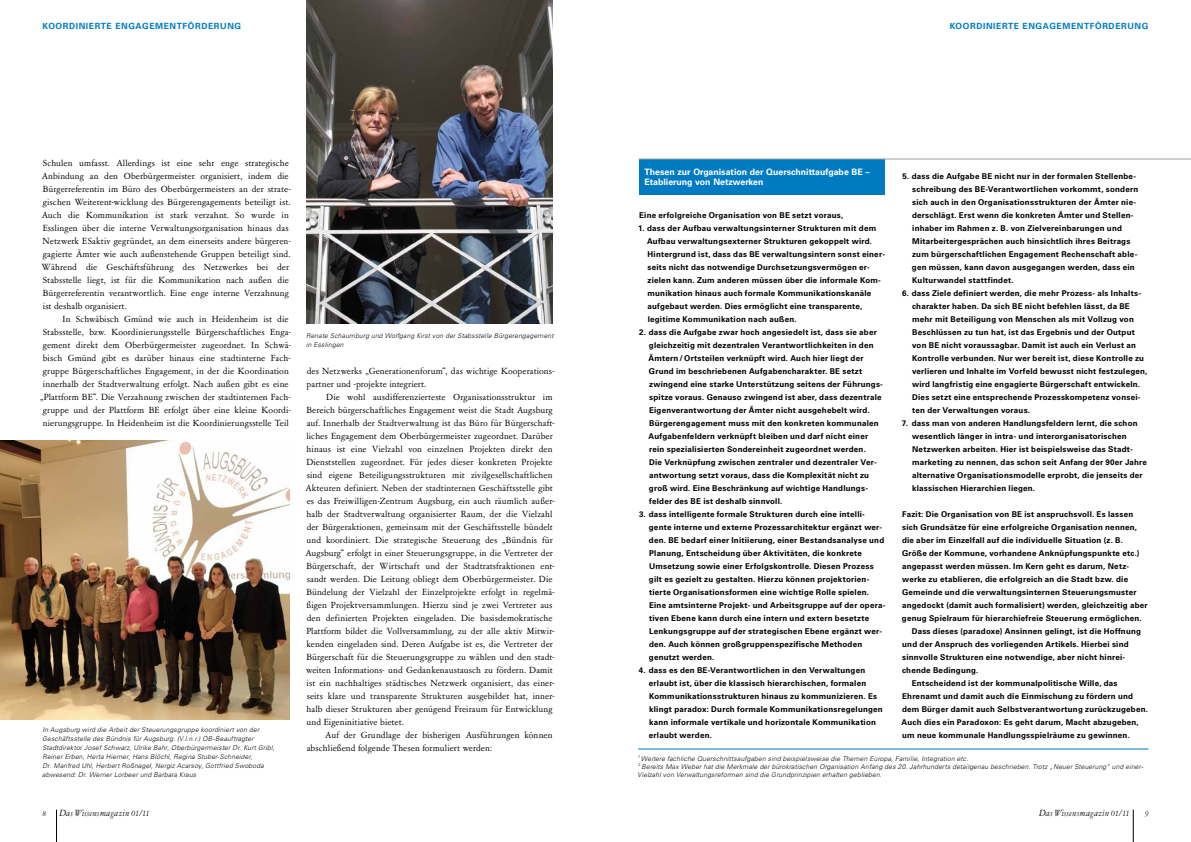
<style>
.page{position:relative;width:1191px;height:842px;background:#fff}
.page>*{position:absolute;margin:0;border:0;box-sizing:border-box;transform-origin:0 0}
.t1{font:10px/13px "Garamont Amst SB Rom";letter-spacing:.005em;color:#000}
.t2{font:italic 10px "Garamont Amst SB";letter-spacing:.04em;color:#000}
.t3{font:italic 9px "Garamont Amst SB";color:#000}
.t4{font:700 8.8px/10.6px "Univers LT";color:#fff}
.t5{font:700 8.5px "Univers LT";letter-spacing:.07em;color:#007bc2}
.t6{font:700 8px/13px "Univers LT";letter-spacing:.025em;color:#000}
.t7{font:italic 300 6.6px/9px "Univers LT";letter-spacing:.035em;color:#000}
</style>
<div class="page">
<hr style="left:56px;top:809px;width:1px;height:33px;background:#000">
<hr style="left:1133px;top:809px;width:1px;height:33px;background:#000">
<img style="left:0;top:440px;width:289px;height:280px">
<div style="left:639px;top:159px;width:245px;height:36px;background:#007bc2"></div>
<hr style="left:639px;top:159px;width:552px;height:1px;background:#9c9e9f">
<img style="left:306px;top:0;width:247px;height:324px">
<hr style="left:638px;top:749px;width:510px;height:1px;background:#0079bc">
<p class="t5" style="left:43px;top:21px;width:200px">Koordinierte Engagementförderung</p>
<p class="t1" style="left:42px;top:157px;width:251px">Schulen umfasst. Allerdings ist eine sehr enge strategische Anbindung an den Oberbürgermeister organisiert, indem die Bürgerreferentin im Büro des Oberbürgermeisters an der strate&shy;gischen Weiterent-wicklung des Bürgerengagements beteiligt ist.<br>Auch die Kommunikation ist stark verzahnt. So wurde in Esslingen über die interne Verwaltungsorganisation hinaus das Netzwerk ESaktiv gegründet, an dem einerseits andere bürgeren&shy;gagierte Ämter wie auch außenstehende Gruppen beteiligt sind.<br>Während die Geschäftsführung des Netzwerkes bei der Stabsstelle liegt, ist für die Kommunikation nach außen die Bürgerreferentin verantwortlich. Eine enge interne Verzahnung ist deshalb organisiert.</p>
<p class="t1" style="left:40px;top:313px;width:252px;text-indent:22px">In Schwäbisch Gmünd wie auch in Heidenheim ist die Stabsstelle, bzw. Koordinierungsstelle Bürgerschaftliches Enga&shy;gement direkt dem Oberbürgermeister zugeordnet. In Schwä&shy;bisch Gmünd gibt es darüber hinaus eine stadtinterne Fach&shy;gruppe Bürgerschaftliches Engagement, in der die Koordination innerhalb der Stadtverwaltung erfolgt. Nach außen gibt es eine „Plattform BE“. Die Verzahnung zwischen der stadtinternen Fach&shy;gruppe und der Plattform BE erfolgt über eine kleine Koordi&shy;nierungsgruppe. In Heidenheim ist die Koordinierungsstelle Teil</p>
<p class="t7" style="left:42px;top:725px;width:234px">In Augsburg wird die Arbeit der Steuerungsgruppe koordiniert von der Geschäftsstelle des Bündnis für Augsburg. (V.l.n.r.) OB-Beauftragter Stadtdirektor Josef Schwarz, Ulrike Bahr, Oberbürgermeister Dr. Kurt Gribl, Reiner Erben, Herta Hiemer, Hans Blöchl, Regina Stuber-Schneider,<br>Dr. Manfred Uhl, Herbert Roßnagel, Nergiz Acarsoy, Gottfried Swoboda abwesend: Dr. Werner Lorbeer und Barbara Kraus</p>
<p class="t3" style="left:43px;top:808px;width:5px">8</p>
<p class="t2" style="left:60px;top:807px;width:92px">Das Wissensmagazin 01/11</p>
<p class="t7" style="left:306px;top:331px;width:249px">Renate Schaumburg und Wolfgang Kirst von der Stabsstelle Bürgerengagement in Esslingen</p>
<p class="t1" style="left:306px;top:365px;width:250px">des Netzwerks „Generationenforum“, das wichtige Kooperations&shy;partner und -projekte integriert.</p>
<p class="t1" style="left:305px;top:391px;width:251px;text-indent:21px">Die wohl ausdifferenzierteste Organisationsstruktur im Bereich bürgerschaftliches Engagement weist die Stadt Augsburg auf. Innerhalb der Stadtverwaltung ist das Büro für Bürgerschaft&shy;liches Engagement dem Oberbürgermeister zugeordnet. Darüber hinaus ist eine Vielzahl von einzelnen Projekten direkt den Dienststellen zugeordnet. Für jedes dieser konkreten Projekte sind eigene Beteiligungsstrukturen mit zivilgesellschaftlichen Akteuren definiert. Neben der stadtinternen Geschäftsstelle gibt es das Freiwilligen-Zentrum Augsburg, ein auch räumlich außer&shy;halb der Stadtverwaltung organisierter Raum, der die Vielzahl der Bürgeraktionen, gemeinsam mit der Geschäftsstelle bündelt und koordiniert. Die strategische Steuerung des „Bündnis für Augsburg“ erfolgt in einer Steuerungsgruppe, in die Vertreter der Bürgerschaft, der Wirtschaft und der Stadtratsfraktionen ent&shy;sandt werden. Die Leitung obliegt dem Oberbürgermeister. Die Bündelung der Vielzahl der Einzelprojekte erfolgt in regelmä&shy;ßigen Projektversammlungen. Hierzu sind je zwei Vertreter aus den definierten Projekten eingeladen. Die basisdemokratische Plattform bildet die Vollversammlung, zu der alle aktiv Mitwir&shy;kenden eingeladen sind. Deren Aufgabe ist es, die Vertreter der Bürgerschaft für die Steuerungsgruppe zu wählen und den stadt&shy;weiten Informations- und Gedankenaustausch zu fördern. Damit ist ein nachhaltiges städtisches Netzwerk organisiert, das einer&shy;seits klare und transparente Strukturen ausgebildet hat, inner&shy;halb dieser Strukturen aber genügend Freiraum für Entwicklung und Eigeninitiative bietet.</p>
<p class="t1" style="left:307px;top:729px;width:247px;text-indent:19px">Auf der Grundlage der bisherigen Ausführungen können abschließend folgende Thesen formuliert werden:</p>
<p class="t5" style="left:949px;top:21px;width:200px">Koordinierte Engagementförderung</p>
<p class="t4" style="left:644px;top:167px;width:227px">Thesen zur Organisation der Querschnittaufgabe BE –<br>Etablierung von Netzwerken</p>
<p class="t6" style="left:639px;top:208px;width:206px">Eine erfolgreiche Organisation von BE setzt voraus,</p>
<p class="t6" style="left:647px;top:221px;width:239px;text-indent:-9px">1. dass der Aufbau verwaltungsinterner Strukturen mit dem Aufbau verwaltungsexterner Strukturen gekoppelt wird.<br>Hintergrund ist, dass das BE verwaltungsintern sonst einer&shy;seits nicht das notwendige Durchsetzungsvermögen er&shy;zielen kann. Zum anderen müssen über die informale Kom&shy;munikation hinaus auch formale Kommunikationskanäle aufgebaut werden. Dies ermöglicht eine transparente, legitime Kommunikation nach außen.</p>
<p class="t6" style="left:648px;top:325px;width:236px;text-indent:-10px">2. dass die Aufgabe zwar hoch angesiedelt ist, dass sie aber gleichzeitig mit dezentralen Verantwortlichkeiten in den Ämtern/ Ortsteilen verknüpft wird. Auch hier liegt der Grund im beschriebenen Aufgabencharakter. BE setzt zwingend eine starke Unterstützung seitens der Führungs&shy;spitze voraus. Genauso zwingend ist aber, dass dezentrale Eigenverantwortung der Ämter nicht ausgehebelt wird.<br>Bürgerengagement muss mit den konkreten kommunalen Aufgabenfeldern verknüpft bleiben und darf nicht einer rein spezialisierten Sondereinheit zugeordnet werden.<br>Die Verknüpfung zwischen zentraler und dezentraler Ver&shy;antwortung setzt voraus, dass die Komplexität nicht zu groß wird. Eine Beschränkung auf wichtige Handlungs&shy;felder des BE ist deshalb sinnvoll.</p>
<p class="t6" style="left:649px;top:507px;width:238px;text-indent:-10px">3. dass intelligente formale Strukturen durch eine intelli&shy;gente interne und externe Prozessarchitektur ergänzt wer&shy;den. BE bedarf einer Initiierung, einer Bestandsanalyse und Planung, Entscheidung über Aktivitäten, die konkrete Umsetzung sowie einer Erfolgskontrolle. Diesen Prozess gilt es gezielt zu gestalten. Hierzu können projektorien&shy;tierte Organisationsformen eine wichtige Rolle spielen.<br>Eine amtsinterne Projekt- und Arbeitsgruppe auf der opera&shy;tiven Ebene kann durch eine intern und extern besetzte Lenkungsgruppe auf der strategischen Ebene ergänzt wer&shy;den. Auch können großgruppenspezifische Methoden genutzt werden.</p>
<p class="t6" style="left:649px;top:663px;width:235px;text-indent:-10px">4. dass es den BE-Verantwortlichen in den Verwaltungen erlaubt ist, über die klassisch hierarchischen, formalen Kommunikationsstrukturen hinaus zu kommunizieren. Es klingt paradox: Durch formale Kommunikationsregelungen kann informale vertikale und horizontale Kommunikation erlaubt werden.</p>
<p class="t6" style="left:912px;top:169px;width:228px;text-indent:-10px">5. dass die Aufgabe BE nicht nur in der formalen Stellenbe&shy;schreibung des BE-Verantwortlichen vorkommt, sondern sich auch in den Organisationsstrukturen der Ämter nie&shy;derschlägt. Erst wenn die konkreten Ämter und Stellen&shy;inhaber im Rahmen z. B. von Zielvereinbarungen und Mitarbeitergesprächen auch hinsichtlich ihres Beitrags zum bürgerschaftlichen Engagement Rechenschaft able&shy;gen müssen, kann davon ausgegangen werden, dass ein Kulturwandel stattfindet.</p>
<p class="t6" style="left:912px;top:286px;width:237px;text-indent:-10px">6. dass Ziele definiert werden, die mehr Prozess- als Inhalts&shy;charakter haben. Da sich BE nicht befehlen lässt, da BE<br>mehr mit Beteiligung von Menschen als mit Vollzug von Beschlüssen zu tun hat, ist das Ergebnis und der Output von BE nicht voraussagbar. Damit ist auch ein Verlust an Kontrolle verbunden. Nur wer bereit ist, diese Kontrolle zu verlieren und Inhalte im Vorfeld bewusst nicht festzulegen, wird langfristig eine engagierte Bürgerschaft entwickeln.<br>Dies setzt eine entsprechende Prozesskompetenz vonsei&shy;ten der Verwaltungen voraus.</p>
<p class="t6" style="left:912px;top:416px;width:236px;text-indent:-10px">7. dass man von anderen Handlungsfeldern lernt, die schon wesentlich länger in intra- und interorganisatorischen Netzwerken arbeiten. Hier ist beispielsweise das Stadt&shy;marketing zu nennen, das schon seit Anfang der 90er Jahre alternative Organisationsmodelle erprobt, die jenseits der klassischen Hierarchien liegen.</p>
<p class="t6" style="left:901px;top:507px;width:248px">Fazit: Die Organisation von BE ist anspruchsvoll. Es lassen sich Grundsätze für eine erfolgreiche Organisation nennen, die aber im Einzelfall auf die individuelle Situation (z. B.<br>Größe der Kommune, vorhandene Anknüpfungspunkte etc.) angepasst werden müssen. Im Kern geht es darum, Netz&shy;werke zu etablieren, die erfolgreich an die Stadt bzw. die Gemeinde und die verwaltungsinternen Steuerungsmuster angedockt (damit auch formalisiert) werden, gleichzeitig aber genug Spielraum für hierarchiefreie Steuerung ermöglichen.<br>Dass dieses (paradoxe) Ansinnen gelingt, ist die Hoffnung und der Anspruch des vorliegenden Artikels. Hierbei sind sinnvolle Strukturen eine notwendige, aber nicht hinrei&shy;chende Bedingung.<br>Entscheidend ist der kommunalpolitische Wille, das Ehrenamt und damit auch die Einmischung zu fördern und dem Bürger damit auch Selbstverantwortung zurückzugeben.<br>Auch dies ein Paradoxon: Es geht darum, Macht abzugeben, um neue kommunale Handlungsspielräume zu gewinnen.</p>
<p class="t7" style="left:637px;top:754px;width:507px;line-height:8px"><sup>1</sup>Weitere fachliche Querschnittsaufgaben sind beispielsweise die Themen Europa, Familie, Integration etc.<br><sup>2</sup> Bereits Max Weber hat die Merkmale der bürokratischen Organisation Anfang des 20. Jahrhunderts detailgenau beschrieben. Trotz „Neuer Steuerung“ und einer-<br>Vielzahl von Verwaltungsreformen sind die Grundprinzipien erhalten geblieben.</p>
<p class="t2" style="left:1039px;top:807px;width:92px">Das Wissensmagazin 01/11</p>
<p class="t3" style="left:1144px;top:808px;width:5px">9</p>
</div>
